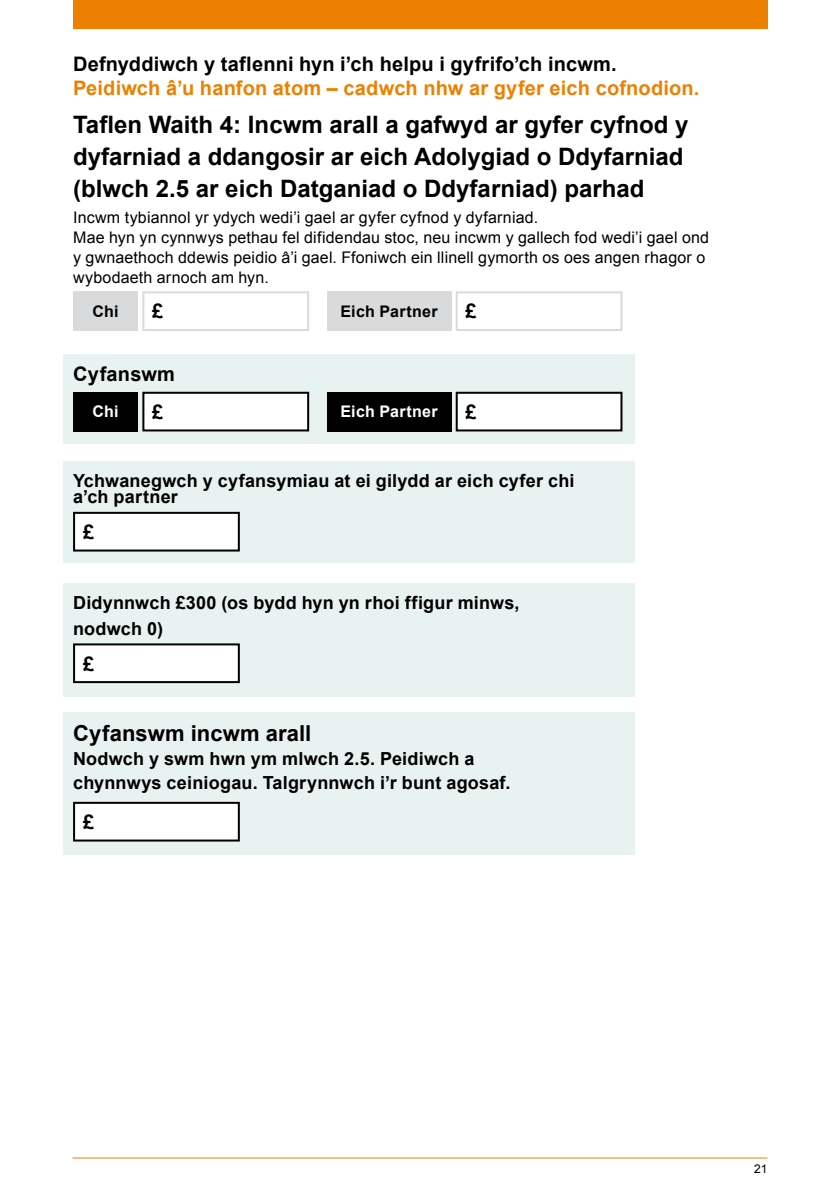
<style>
.page{position:relative;width:840px;height:1191px;background:#fff}
.page>*{position:absolute;margin:0;border:0;box-sizing:border-box;transform-origin:0 0}
.Worksheet_Heading{font:700 24px/32px "Arial";color:#000}
.heading_10pt_bold{font:700 22px "Arial";letter-spacing:.005em;color:#000}
.heading_10pt_bold-2{font:700 20px/24px "Arial";letter-spacing:.01em;color:#ee8000}
.heading_10pt_bold-3{font:700 20px "Arial";letter-spacing:.015em;color:#000}
.heading_10pt_bold-4{font:700 18px/16px "Arial";letter-spacing:.01em;color:#000}
.bodytext_8pt{font:16px/20px "Arial";letter-spacing:.01em;color:#000}
.t1{font:700 16px "Arial";letter-spacing:.015em;color:#000}
.t2{font:700 16px "Arial";letter-spacing:.015em;color:#fff}
.Front_page_detail_te{font:12px "Arial";color:#000}
.s1{color:#000}
</style>
<div class="page">
<div style="left:63px;top:712px;width:571px;height:142px;background:#e8f3f1"></div>
<div style="left:63px;top:583px;width:571px;height:113px;background:#e8f3f1"></div>
<div style="left:63px;top:461px;width:571px;height:101px;background:#e8f3f1"></div>
<div style="left:63px;top:355px;width:571px;height:89px;background:#e8f3f1"></div>
<hr style="left:72px;top:1157px;width:695px;height:1px;background:#ee8000">
<div style="left:73px;top:0;width:694px;height:28px;background:#ee8000"></div>
<div style="left:73px;top:291px;width:65px;height:40px;background:#d9dadb"></div>
<div style="left:142px;top:291px;width:167px;height:40px;border:2px solid #d9dadb"></div>
<div style="left:326px;top:291px;width:125px;height:40px;background:#d9dadb"></div>
<div style="left:455px;top:291px;width:167px;height:40px;border:2px solid #d9dadb"></div>
<div style="left:73px;top:392px;width:65px;height:39px;background:#000"></div>
<div style="left:143px;top:393px;width:165px;height:37px;background:#fff"></div>
<div style="left:142px;top:392px;width:167px;height:39px;border:2px solid #000"></div>
<div style="left:326px;top:392px;width:125px;height:39px;background:#000"></div>
<div style="left:456px;top:393px;width:165px;height:37px;background:#fff"></div>
<div style="left:455px;top:392px;width:167px;height:39px;border:2px solid #000"></div>
<div style="left:74px;top:513px;width:165px;height:37px;background:#fff"></div>
<div style="left:73px;top:512px;width:167px;height:39px;border:2px solid #000"></div>
<div style="left:74px;top:644px;width:165px;height:38px;background:#fff"></div>
<div style="left:73px;top:643px;width:167px;height:40px;border:2px solid #000"></div>
<div style="left:74px;top:803px;width:165px;height:37px;background:#fff"></div>
<div style="left:73px;top:802px;width:167px;height:39px;border:2px solid #000"></div>
<p class="heading_10pt_bold-2" style="left:73px;top:53px;width:627px"><span class="s1">Defnyddiwch y taflenni hyn i’ch helpu i gyfrifo’ch incwm.<br></span>Peidiwch â’u hanfon atom – cadwch nhw ar gyfer eich cofnodion.</p>
<p class="Worksheet_Heading" style="left:73px;top:109px;width:616px">Taflen Waith 4: Incwm arall a gafwyd ar gyfer cyfnod y dyfarniad a ddangosir ar eich Adolygiad o Ddyfarniad (blwch 2.5 ar eich Datganiad o Ddyfarniad) parhad</p>
<p class="bodytext_8pt" style="left:73px;top:207px;width:637px">Incwm tybiannol yr ydych wedi’i gael ar gyfer cyfnod y dyfarniad.<br>Mae hyn yn cynnwys pethau fel difidendau stoc, neu incwm y gallech fod wedi’i gael ond y gwnaethoch ddewis peidio â’i gael. Ffoniwch ein llinell gymorth os oes angen rhagor o wybodaeth arnoch am hyn.</p>
<p class="t1" style="left:92px;top:301px;width:28px">Chi</p>
<p class="heading_10pt_bold-3" style="left:152px;top:298px;width:13px">£</p>
<p class="t1" style="left:340px;top:301px;width:99px">Eich Partner</p>
<p class="heading_10pt_bold-3" style="left:465px;top:298px;width:13px">£</p>
<p class="heading_10pt_bold-3" style="left:73px;top:361px;width:103px">Cyfanswm</p>
<p class="t2" style="left:92px;top:401px;width:28px">Chi</p>
<p class="heading_10pt_bold-3" style="left:152px;top:399px;width:13px">£</p>
<p class="t2" style="left:340px;top:401px;width:99px">Eich Partner</p>
<p class="heading_10pt_bold-3" style="left:465px;top:399px;width:13px">£</p>
<p class="heading_10pt_bold-4" style="left:73px;top:473px;width:502px">Ychwanegwch y cyfansymiau at ei gilydd ar eich cyfer chi a’ch partner</p>
<p class="heading_10pt_bold-3" style="left:83px;top:519px;width:13px">£</p>
<p class="heading_10pt_bold-4" style="left:73px;top:590px;width:448px;line-height:26px">Didynnwch £300 (os bydd hyn yn rhoi ffigur minws, nodwch 0)</p>
<p class="heading_10pt_bold-3" style="left:83px;top:650px;width:13px">£</p>
<p class="heading_10pt_bold" style="left:73px;top:719px;width:240px">Cyfanswm incwm arall</p>
<p class="heading_10pt_bold-4" style="left:73px;top:747px;width:438px;line-height:24px">Nodwch y swm hwn ym mlwch 2.5. Peidiwch a chynnwys ceiniogau. Talgrynnwch i’r bunt agosaf.</p>
<p class="heading_10pt_bold-3" style="left:83px;top:808px;width:13px">£</p>
<p class="Front_page_detail_te" style="left:753px;top:1160px;width:15px">21</p>
</div>
